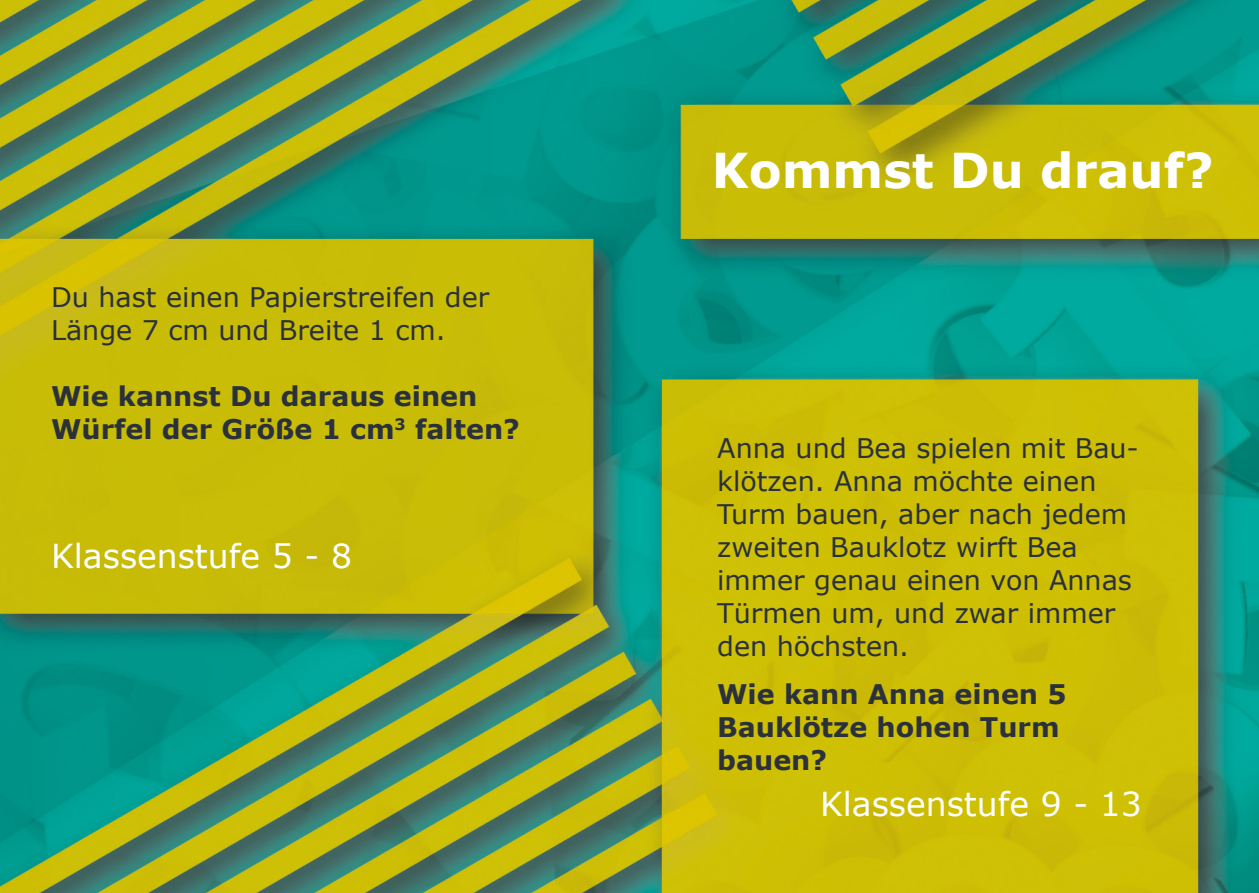
<style>
.page{position:relative;width:1259px;height:893px;background:#fff}
.page>*{position:absolute;margin:0;border:0;box-sizing:border-box;transform-origin:0 0}
.t1{font:700 48px "Verdana";color:#fff}
.t2{font:33px "Verdana";color:#fff}
.t3{font:27px/33px "Verdana";color:#2b313b}
.t4{font:700 27px/33px "Verdana";color:#2b313b}
</style>
<div class="page">
<img style="left:0;top:0;width:1259px;height:893px">
<p class="t3" style="left:51px;top:280px;width:440px">Du hast einen Papierstreifen der<br>Länge 7 cm und Breite 1 cm.</p>
<p class="t4" style="left:51px;top:379px;width:470px">Wie kannst Du daraus einen<br>Würfel der Größe 1 cm<sup>3</sup> falten?</p>
<p class="t2" style="left:51px;top:533px;width:302px">Klassenstufe 5 - 8</p>
<p class="t1" style="left:712px;top:137px;width:503px">Kommst Du drauf?</p>
<p class="t3" style="left:717px;top:432px;width:423px">Anna und Bea spielen mit Bau&shy;klötzen. Anna möchte einen<br>Turm bauen, aber nach jedem zweiten Bauklotz wirft Bea immer genau einen von Annas<br>Türmen um, und zwar immer den höchsten.</p>
<p class="t4" style="left:717px;top:677px;width:351px">Wie kann Anna einen 5<br>Bauklötze hohen Turm bauen?</p>
<p class="t2" style="left:820px;top:782px;width:323px">Klassenstufe 9 - 13</p>
</div>
